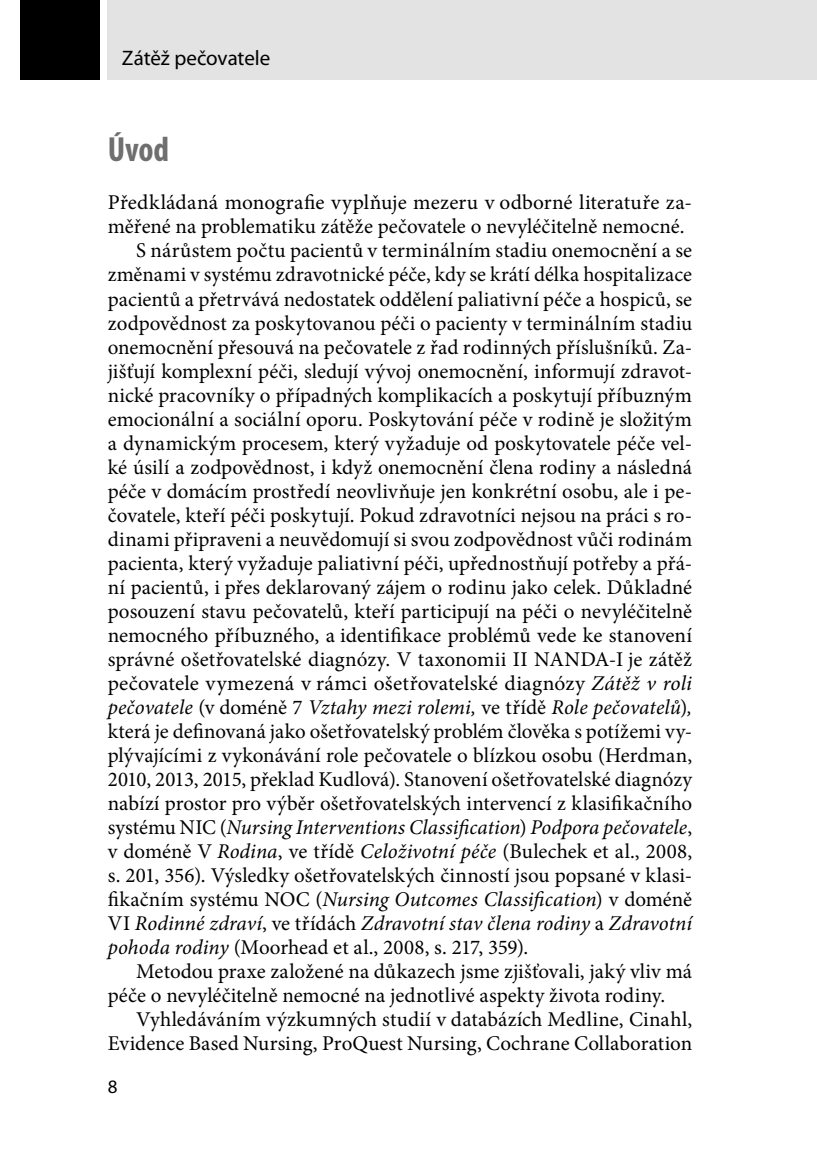
<style>
.page{position:relative;width:817px;height:1174px;background:#fff}
.page>*{position:absolute;margin:0;border:0;box-sizing:border-box;transform-origin:0 0}
._1_nadpis{font:700 condensed 35px "Myriad Pro";color:#706f6f}
.text{font:21px/24px "Minion Pro";letter-spacing:.005em;color:#000;text-align:justify}
.text_1__odstavec{font:21px/24px "Minion Pro";letter-spacing:.005em;color:#000}
.t1{font:21px "Myriad Pro";color:#000}
.t2{font:19px "Myriad Pro";color:#000}
.s1{font-style:italic}
</style>
<div class="page">
<div style="left:108px;top:0;width:708px;height:79px;background:#e3e3e3"></div>
<div style="left:20px;top:0;width:79px;height:79px;background:#000"></div>
<p class="t1" style="left:122px;top:45px;width:150px">Zátěž pečovatele</p>
<p class="_1_nadpis" style="left:108px;top:128px;width:63px">Úvod</p>
<p class="text_1__odstavec" style="left:108px;top:191px;width:585px">Předkládaná monografie vyplňuje mezeru v odborné literatuře za&shy;měřené na problematiku zátěže pečovatele o nevyléčitelně nemocné.</p>
<p class="text" style="left:108px;top:239px;width:586px;text-indent:28px">S nárůstem počtu pacientů v terminálním stadiu onemocnění a se změnami v systému zdravotnické péče, kdy se krátí délka hospitalizace pacientů a přetrvává nedostatek oddělení paliativní péče a hospiců, se zodpovědnost za poskytovanou péči o pacienty v terminálním stadiu onemocnění přesouvá na pečovatele z řad rodinných příslušníků. Za&shy;jišťují komplexní péči, sledují vývoj onemocnění, informují zdravot&shy;nické pracovníky o případných komplikacích a poskytují příbuzným emocionální a sociální oporu. Poskytování péče v rodině je složitým a dynamickým procesem, který vyžaduje od poskytovatele péče vel&shy;ké úsilí a zodpovědnost, i když onemocnění člena rodiny a následná péče v domácím prostředí neovlivňuje jen konkrétní osobu, ale i pe&shy;čovatele, kteří péči poskytují. Pokud zdravotníci nejsou na práci s ro&shy;dinami připraveni a neuvědomují si svou zodpovědnost vůči rodinám pacienta, který vyžaduje paliativní péči, upřednostňují potřeby a přá&shy;ní pacientů, i přes deklarovaný zájem o rodinu jako celek. Důkladné posouzení stavu pečovatelů, kteří participují na péči o nevyléčitelně nemocného příbuzného, a identifikace problémů vede ke stanovení správné ošetřovatelské diagnózy. V taxonomii II NANDA-I je zátěž pečovatele vymezená v rámci ošetřovatelské diagnózy <span class="s1">Zátěž v roli pečovatele</span> (v doméně 7 <span class="s1">Vztahy mezi rolemi,</span> ve třídě <span class="s1">Role pečovatelů</span>)<span class="s1">, </span>která je definovaná jako ošetřovatelský problém člověka s potížemi vy&shy;plývajícími z vykonávání role pečovatele o blízkou osobu (Herdman, 2010, 2013, 2015, překlad Kudlová). Stanovení ošetřovatelské diagnózy nabízí prostor pro výběr ošetřovatelských intervencí z klasifikačního systému NIC (<span class="s1">Nursing Interventions Classification</span>) <span class="s1">Podpora pečovatele</span>, v doméně V <span class="s1">Rodina</span>, ve třídě <span class="s1">Celoživotní péče</span> (Bulechek et al., 2008, s. 201, 356). Výsledky ošetřovatelských činností jsou popsané v klasi&shy;fikačním systému NOC (<span class="s1">Nursing Outcomes Classification</span>) v doméně VI <span class="s1">Rodinné zdraví</span>, ve třídách <span class="s1">Zdravotní stav člena rodiny</span> a <span class="s1">Zdravotní pohoda rodiny</span> (Moorhead et al., 2008, s. 217, 359).</p>
<p class="text" style="left:108px;top:959px;width:585px;text-indent:28px">Metodou praxe založené na důkazech jsme zjišťovali, jaký vliv má péče o nevyléčitelně nemocné na jednotlivé aspekty života rodiny.</p>
<p class="text" style="left:108px;top:1007px;width:585px;text-align:right">Vyhledáváním výzkumných studií v databázích Medline, Cinahl,<br>Evidence Based Nursing, ProQuest Nursing, Cochrane Collaboration</p>
<p class="t2" style="left:108px;top:1074px;width:11px">8</p>
</div>
